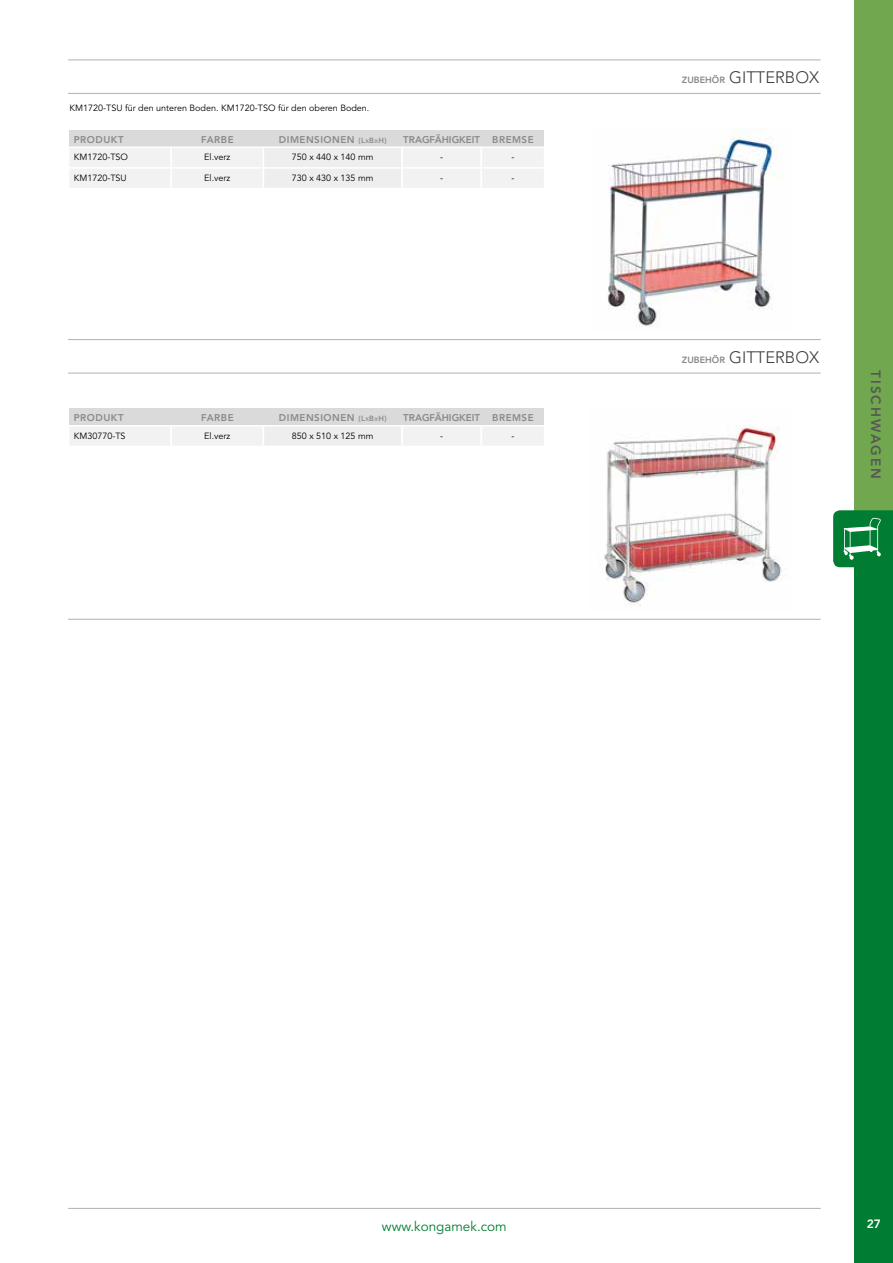
<style>
.page{position:relative;width:893px;height:1263px;background:#fff}
.page>*{position:absolute;margin:0;border:0;box-sizing:border-box;transform-origin:0 0}
.t1{font:300 16.5px "Avenir LT Std";color:#3c3c3b}
.t2{font:13.5px "Avenir LT Std";color:#007d32}
.t3{font:800 13.5px "Avenir LT Std";letter-spacing:.15em;color:#575756}
.t4{font:800 12px "Avenir LT Std";color:#fff}
.t5{font:800 9.75px "Avenir LT Std";letter-spacing:.05em;color:#8b8a8a}
.t6{font:800 9.75px "Avenir LT Std";color:#8b8a8a}
.t7{font:9px "Avenir LT Std";color:#000}
.s1{font-size:7.5px}
.s2{font-size:5.25px}
.s3{font-weight:800;font-size:9px;color:#878787}
</style>
<div class="page">
<div style="left:855px;top:0;width:38px;height:714px;background:#71a84f"></div>
<div style="left:855px;top:565px;width:38px;height:698px;background:#007d32"></div>
<hr style="left:68px;top:1208px;width:753px;height:1px;background:#b3b2b2">
<hr style="left:68px;top:60px;width:753px;height:1px;background:#b3b2b2">
<hr style="left:68px;top:93px;width:753px;height:1px;background:#b3b2b2">
<div style="left:70px;top:130px;width:474px;height:17px;background:#dadada"></div>
<div style="left:70px;top:148px;width:474px;height:40px;background:#f2f2f2"></div>
<img style="left:608px;top:130px;width:174px;height:196px">
<hr style="left:68px;top:339px;width:753px;height:1px;background:#b3b2b2">
<hr style="left:68px;top:373px;width:753px;height:1px;background:#b3b2b2">
<div style="left:70px;top:408px;width:474px;height:17px;background:#dadada"></div>
<div style="left:69px;top:426px;width:102px;height:20px;background:#f2f2f2"></div>
<hr style="left:68px;top:425px;width:104px;height:2px;background:#fff">
<div style="left:171px;top:426px;width:92px;height:20px;background:#f2f2f2"></div>
<hr style="left:171px;top:425px;width:93px;height:2px;background:#fff">
<svg style="left:171px;top:427px;width:1px;height:18px"></svg>
<div style="left:263px;top:426px;width:139px;height:20px;background:#eee"></div>
<hr style="left:263px;top:425px;width:140px;height:2px;background:#fff">
<svg style="left:263px;top:427px;width:1px;height:19px"></svg>
<div style="left:402px;top:426px;width:79px;height:20px;background:#f2f2f2"></div>
<hr style="left:401px;top:425px;width:81px;height:2px;background:#fff">
<svg style="left:401px;top:427px;width:2px;height:19px"></svg>
<div style="left:481px;top:426px;width:63px;height:20px;background:#f2f2f2"></div>
<hr style="left:481px;top:425px;width:64px;height:2px;background:#fff">
<svg style="left:481px;top:427px;width:1px;height:18px"></svg>
<img style="left:604px;top:425px;width:178px;height:181px">
<hr style="left:68px;top:619px;width:753px;height:1px;background:#b3b2b2">
<svg style="left:833px;top:510px;width:60px;height:57px;background:#218d4c"></svg>
<p class="t7" style="left:70px;top:103px;width:301px">KM1720-TSU für den unteren Boden. KM1720-TSO für den oberen Boden.</p>
<p class="t5" style="left:74px;top:133px;width:51px">PRODUKT</p>
<p class="t5" style="left:201px;top:133px;width:34px">FARBE</p>
<p class="t5" style="left:279px;top:133px;width:109px">DIMENSIONEN <span class="s1">(L</span><span class="s2">X</span><span class="s1">B</span><span class="s2">X</span><span class="s1">H)</span></p>
<p class="t6" style="left:403px;top:133px;width:132px">TRAGFÄHIGKEIT BREMSE</p>
<p class="t7" style="left:74px;top:152px;width:56px">KM1720-TSO</p>
<p class="t7" style="left:74px;top:172px;width:55px">KM1720-TSU</p>
<p class="t7" style="left:204px;top:152px;width:28px">El.verz</p>
<p class="t7" style="left:204px;top:172px;width:28px">El.verz</p>
<p class="t7" style="left:292px;top:152px;width:83px">750 x 440 x 140 mm</p>
<p class="t7" style="left:292px;top:172px;width:83px">730 x 430 x 135 mm</p>
<p class="t7" style="left:440px;top:152px;width:4px">-</p>
<p class="t7" style="left:440px;top:172px;width:4px">-</p>
<p class="t7" style="left:511px;top:152px;width:4px">-</p>
<p class="t7" style="left:511px;top:172px;width:4px">-</p>
<p class="t5" style="left:74px;top:412px;width:51px">PRODUKT</p>
<p class="t5" style="left:201px;top:412px;width:34px">FARBE</p>
<p class="t5" style="left:279px;top:412px;width:109px">DIMENSIONEN <span class="s1">(L</span><span class="s2">X</span><span class="s1">B</span><span class="s2">X</span><span class="s1">H)</span></p>
<p class="t6" style="left:403px;top:412px;width:132px">TRAGFÄHIGKEIT BREMSE</p>
<p class="t7" style="left:74px;top:430px;width:53px">KM30770-TS</p>
<p class="t7" style="left:204px;top:430px;width:28px">El.verz</p>
<p class="t7" style="left:292px;top:430px;width:83px">850 x 510 x 125 mm</p>
<p class="t7" style="left:440px;top:430px;width:4px">-</p>
<p class="t7" style="left:511px;top:430px;width:4px">-</p>
<h1 class="t1" style="left:682px;top:68px;width:139px"><span class="s3">ZUBEHÖR</span> GITTERBOX</h1>
<h1 class="t1" style="left:682px;top:347px;width:139px"><span class="s3">ZUBEHÖR</span> GITTERBOX</h1>
<h2 class="t3" style="left:884px;top:370px;width:110px;rotate:90deg">TISCHWAGEN</h2>
<h2 class="t2" style="left:382px;top:1218px;width:126px">www.kongamek.com</h2>
<h3 class="t4" style="left:867px;top:1216px;width:15px">27</h3>
</div>
